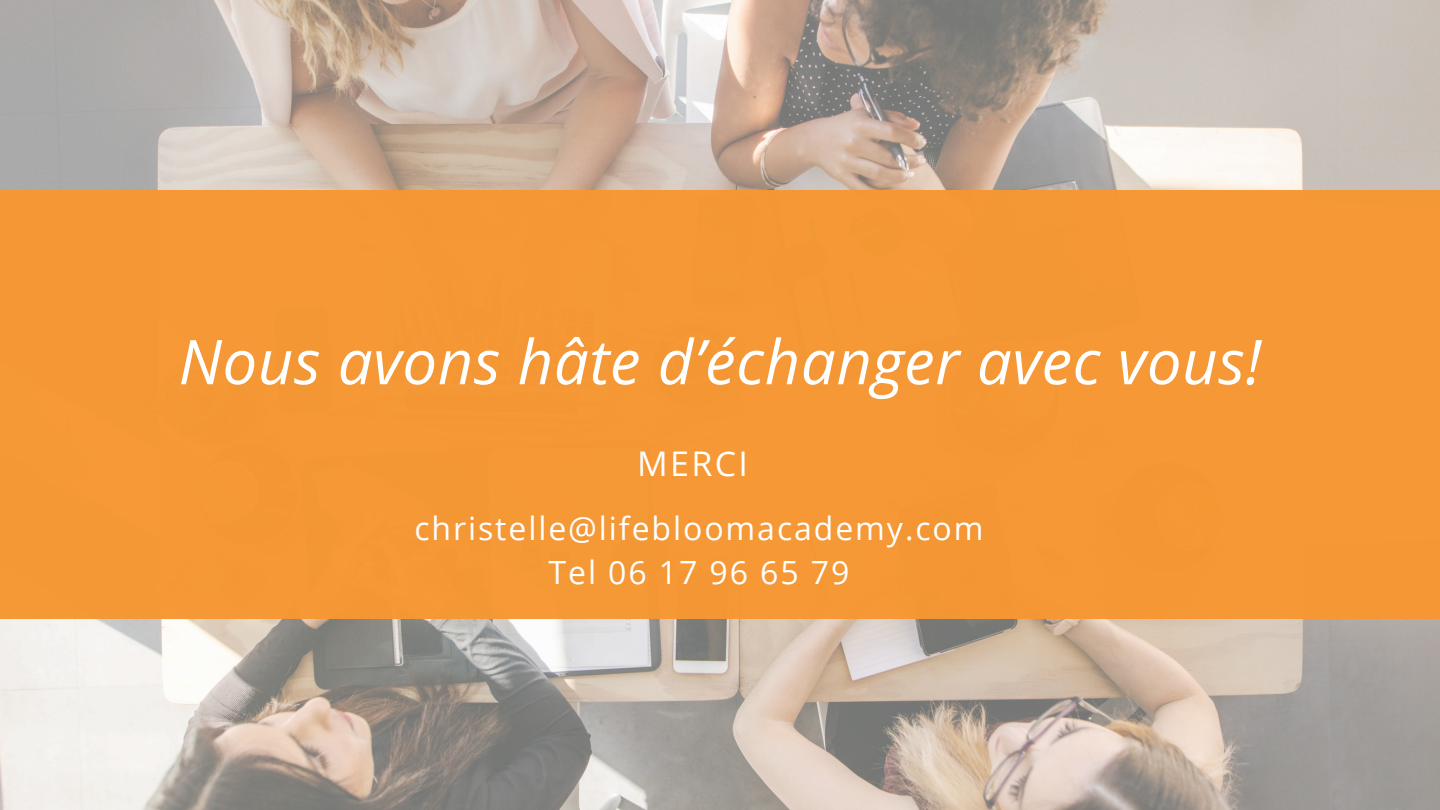
<style>
.page{position:relative;width:1440px;height:810px;background:#fff}
.page>*{position:absolute;margin:0;border:0;box-sizing:border-box;transform-origin:0 0}
.t1{font:italic 61.7px "Open Sans";letter-spacing:.01em;color:#fff}
.t2{font:34px "Open Sans";letter-spacing:.07em;color:#fff}
.t3{font:32px "Open Sans";letter-spacing:.06em;color:#fff}
</style>
<div class="page">
<img style="left:0;top:0;width:1440px;height:810px">
<div style="left:0;top:191px;width:1440px;height:428px;background:#f69732"></div>
<p class="t1" style="left:179px;top:318px;width:1084px">Nous avons hâte d’échanger avec vous!</p>
<h2 class="t2" style="left:637px;top:440px;width:113px">MERCI</h2>
<p class="t3" style="left:414px;top:506px;width:571px">christelle@lifebloomacademy.com</p>
<h1 class="t3" style="left:549px;top:550px;width:302px">Tel 06 17 96 65 79</h1>
</div>
